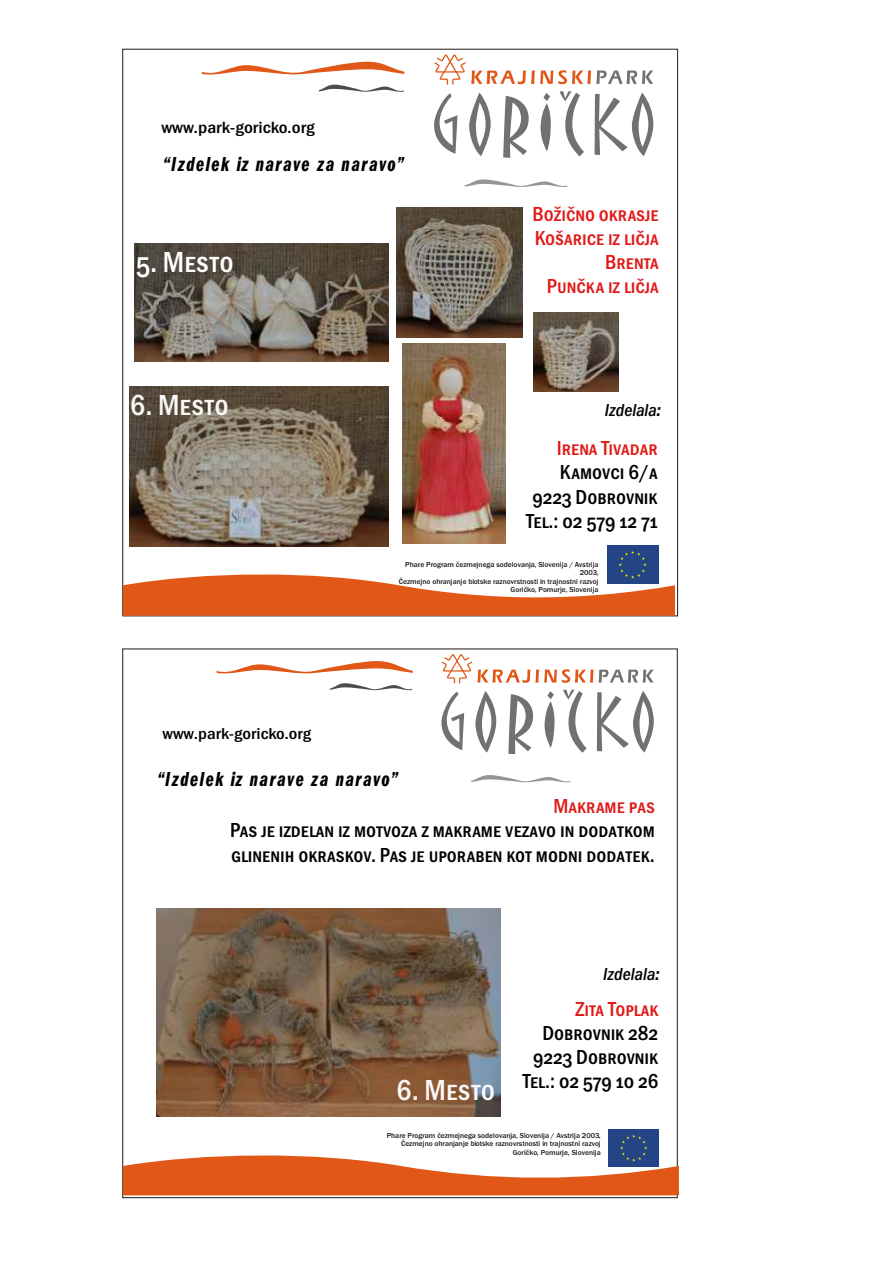
<style>
.page{position:relative;width:894px;height:1263px;background:#fff}
.page>*{position:absolute;margin:0;border:0;box-sizing:border-box;transform-origin:0 0}
.t1{font:500 condensed 30px "Franklin Got SC Itc TEE";letter-spacing:.005em;color:#faf7f7}
.t2{font:500 condensed 30px "Franklin Got SC Itc TEE";letter-spacing:.005em;color:#fff}
.t3{font:500 condensed 21px/24.2px "Franklin Got SC Itc TEE";color:#000;text-align:justify}
.t4{font:500 condensed 21px/24.2px "Franklin Got SC Itc TEE";color:#e01a17;text-align:right}
.t5{font:21px "Franklin Got Itc TEE Demi Comp Ital";letter-spacing:.07em;color:#000}
.t6{font:italic 500 condensed 18px "Franklin Got Itc TEE";color:#000}
.t7{font:500 condensed 16.8px "Franklin Got Itc TEE";color:#000;scale:1.15 1}
.t8{font:500 condensed 16.35px "Franklin Got Itc TEE";color:#000;scale:1.15 1}
.t9{font:500 7.5px/8.6px "Franklin Got Itc TEE";color:#1f1a17;text-align:right}
.s1{font-family:"Franklin Got Itc TEE Demi Comp Ital";font-weight:400;font-style:normal;font-stretch:normal}
</style>
<div class="page">
<svg style="left:465px;top:179px;width:102px;height:8px"></svg>
<svg style="left:434px;top:93px;width:24px;height:61px"></svg>
<svg style="left:469px;top:92px;width:22px;height:64px"></svg>
<svg style="left:503px;top:96px;width:26px;height:62px"></svg>
<svg style="left:541px;top:93px;width:10px;height:58px"></svg>
<svg style="left:560px;top:91px;width:24px;height:65px"></svg>
<svg style="left:595px;top:92px;width:58px;height:64px"></svg>
<svg style="left:434px;top:54px;width:219px;height:31px"></svg>
<svg style="left:319px;top:84px;width:85px;height:8px"></svg>
<svg style="left:202px;top:61px;width:202px;height:14px"></svg>
<div style="left:607px;top:545px;width:51px;height:39px;background:#244585"></div>
<svg style="left:123px;top:551px;width:552px;height:65px"></svg>
<img style="left:134px;top:244px;width:254px;height:117px">
<img style="left:130px;top:387px;width:258px;height:160px">
<img style="left:396px;top:207px;width:126px;height:131px">
<img style="left:533px;top:312px;width:85px;height:79px">
<svg style="left:471px;top:775px;width:100px;height:8px"></svg>
<svg style="left:441px;top:691px;width:23px;height:59px"></svg>
<svg style="left:475px;top:691px;width:21px;height:62px"></svg>
<svg style="left:508px;top:694px;width:25px;height:60px"></svg>
<svg style="left:545px;top:691px;width:9px;height:57px"></svg>
<svg style="left:563px;top:690px;width:24px;height:63px"></svg>
<svg style="left:597px;top:691px;width:57px;height:62px"></svg>
<svg style="left:442px;top:654px;width:212px;height:29px"></svg>
<svg style="left:330px;top:683px;width:82px;height:8px"></svg>
<svg style="left:217px;top:661px;width:196px;height:13px"></svg>
<div style="left:609px;top:1129px;width:50px;height:38px;background:#244585"></div>
<svg style="left:123px;top:1135px;width:556px;height:60px"></svg>
<img style="left:157px;top:909px;width:343px;height:207px">
<img style="left:402px;top:344px;width:103px;height:200px">
<h3 class="t7" style="left:161px;top:121px;width:135px">www.park-goricko.org</h3>
<h2 class="t5" style="left:163px;top:155px;width:242px">“Izdelek iz narave za naravo”</h2>
<h1 class="t2" style="left:136px;top:249px;width:99px">5. Mesto</h1>
<h2 class="t4" style="left:532px;top:203px;width:128px">Božično okrasje<br>Košarice iz ličja<br>Brenta<br>Punčka iz ličja</h2>
<h1 class="t1" style="left:130px;top:392px;width:100px">6. Mesto</h1>
<h3 class="t8" style="left:163px;top:726px;width:131px">www.park-goricko.org</h3>
<h3 class="t6" style="left:605px;top:402px;width:58px">Izdelala<span class="s1">:</span></h3>
<h2 class="t4" style="left:557px;top:438px;width:102px">Irena Tivadar</h2>
<h2 class="t3" style="left:526px;top:462px;width:133px;text-indent:34px">Kamovci 6/a 9223 Dobrovnik Tel.: 02 579 12 71</h2>
<p class="t9" style="left:399px;top:561px;width:201px">Phare Program čezmejnega sodelovanja, Slovenija / Avstrija 2003,<br>Čezmejno ohranjanje biotske raznovrstnosti in trajnostni razvoj Goričko, Pomurje, Slovenija</p>
<h2 class="t5" style="left:157px;top:770px;width:242px">“Izdelek iz narave za naravo”</h2>
<h2 class="t4" style="left:554px;top:796px;width:103px">Makrame pas</h2>
<h2 class="t3" style="left:230px;top:820px;width:426px">Pas je izdelan iz motvoza z makrame vezavo in dodatkom glinenih okraskov. Pas je uporaben kot modni dodatek.</h2>
<h1 class="t1" style="left:396px;top:1078px;width:100px">6. Mesto</h1>
<h3 class="t6" style="left:603px;top:966px;width:58px">Izdelala<span class="s1">:</span></h3>
<h2 class="t4" style="left:575px;top:999px;width:84px">Zita Toplak</h2>
<h2 class="t3" style="left:523px;top:1023px;width:137px;text-align:right">Dobrovnik 282<br>9223 Dobrovnik<br>Tel.: 02 579 10 26</h2>
<p class="t9" style="left:387px;top:1132px;width:216px">Phare Program čezmejnega sodelovanja, Slovenija / Avstrija 2003,<br>Čezmejno ohranjanje biotske raznovrstnosti in trajnostni razvoj<br>Goričko, Pomurje, Slovenija</p>
</div>
